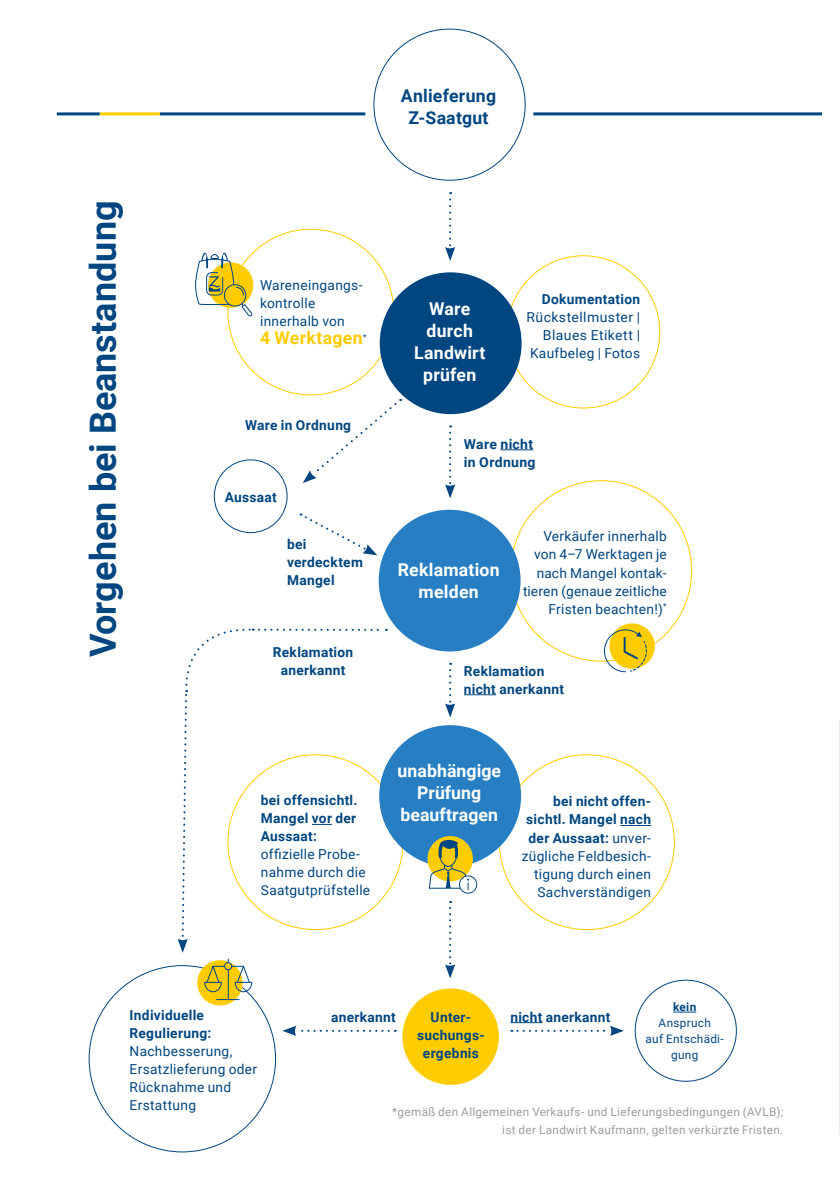
<style>
.page{position:relative;width:840px;height:1191px;background:#fff}
.page>*{position:absolute;margin:0;border:0;box-sizing:border-box;transform-origin:0 0}
.t1{font:700 36px "Roboto";color:#004680}
.t2{font:700 17.6px/22px "Roboto";letter-spacing:.01em;color:#fff;text-align:center}
.t3{font:700 17.6px/22px "Roboto";letter-spacing:.015em;color:#004680;text-align:center}
.t4{font:700 17.6px "Roboto";letter-spacing:.015em;color:#fc0}
.t5{font:13.8px/18px "Roboto";letter-spacing:.02em;color:#004680;text-align:right}
.t6{font:700 13.8px/18px "Roboto";letter-spacing:.02em;color:#004680}
.t7{font:11.8px/18px "Roboto";letter-spacing:.025em;color:#9c9d9d;text-align:right}
.t8{font:11.8px/16px "Roboto";letter-spacing:.025em;color:#004680;text-align:center}
.t9{font:700 11.8px "Roboto";color:#004680}
.s1{font-weight:700}
</style>
<div class="page">
<hr style="left:160px;top:112px;width:679px;height:3px;background:#004680">
<hr style="left:100px;top:112px;width:60px;height:3px;background:#fc0">
<hr style="left:57px;top:112px;width:43px;height:3px;background:#004680">
<div style="left:364px;top:20px;width:169px;height:169px;background:#fff;border-radius:50%"></div>
<hr style="left:500px;top:449px;width:33px;height:1px;background:#004680">
<hr style="left:463px;top:694px;width:32px;height:1px;background:#004680">
<hr style="left:510px;top:1022px;width:32px;height:1px;background:#004680">
<svg style="left:445px;top:192px;width:10px;height:69px"></svg>
<svg style="left:445px;top:425px;width:10px;height:73px"></svg>
<svg style="left:445px;top:663px;width:10px;height:54px"></svg>
<svg style="left:445px;top:901px;width:10px;height:77px"></svg>
<svg style="left:511px;top:1025px;width:112px;height:11px"></svg>
<div style="left:379px;top:272px;width:142px;height:142px;background:#004680;border-radius:50%"></div>
<div style="left:402px;top:988px;width:96px;height:96px;background:#fc0;border-radius:50%"></div>
<svg style="left:673px;top:1011px;width:23px;height:1px"></svg>
<svg style="left:195px;top:253px;width:58px;height:64px"></svg>
<svg style="left:177px;top:628px;width:209px;height:324px"></svg>
<hr style="left:620px;top:825px;width:30px;height:1px;background:#004680">
<div style="left:379px;top:725px;width:142px;height:142px;background:#287ec2;border-radius:50%"></div>
<div style="left:427px;top:836px;width:45px;height:45px;background:#fc0;border-radius:50%"></div>
<svg style="left:459px;top:875px;width:18px;height:18px"></svg>
<div style="left:458px;top:875px;width:19px;height:19px;border:1px solid #004680;border-radius:50%"></div>
<svg style="left:428px;top:839px;width:41px;height:51px"></svg>
<div style="left:197px;top:960px;width:45px;height:45px;background:#fc0;border-radius:50%"></div>
<hr style="left:228px;top:959px;width:1px;height:40px;background:#004680">
<svg style="left:216px;top:999px;width:23px;height:1px"></svg>
<hr style="left:213px;top:965px;width:30px;height:1px;background:#004680">
<div style="left:224px;top:962px;width:7px;height:7px;background:#fc0;border-radius:50%"></div>
<div style="left:224px;top:962px;width:8px;height:8px;border:1px solid #004680;border-radius:50%"></div>
<svg style="left:204px;top:963px;width:18px;height:29px"></svg>
<svg style="left:234px;top:965px;width:19px;height:27px"></svg>
<div style="left:609px;top:623px;width:45px;height:46px;background:#fc0;border-radius:50%"></div>
<svg style="left:603px;top:629px;width:44px;height:44px"></svg>
<div style="left:378px;top:510px;width:142px;height:141px;background:#287ec2;border-radius:50%"></div>
<svg style="left:282px;top:1025px;width:106px;height:11px"></svg>
<svg style="left:303px;top:399px;width:98px;height:84px"></svg>
<svg style="left:300px;top:513px;width:77px;height:42px"></svg>
<div style="left:214px;top:459px;width:73px;height:74px;border:1px solid #004680;border-radius:50%"></div>
<div style="left:245px;top:419px;width:106px;height:10px;background:#fff"></div>
<h1 class="t1" style="left:78px;top:657px;width:458px;rotate:-90deg">Vorgehen bei Beanstandung</h1>
<p class="t3" style="left:400px;top:84px;width:97px">Anlieferung<br>Z-Saatgut</p>
<p class="t5" style="left:260px;top:276px;width:104px;text-align:left">Wareneingangs&shy;kontrolle innerhalb von</p>
<p class="t4" style="left:260px;top:325px;width:108px">4 Werktagen<sup>*</sup></p>
<p class="t6" style="left:245px;top:415px;width:107px">Ware in Ordnung</p>
<p class="t6" style="left:224px;top:487px;width:53px">Aussaat</p>
<p class="t6" style="left:287px;top:534px;width:77px">bei verdecktem<br>Mangel</p>
<p class="t6" style="left:273px;top:642px;width:82px;text-align:center">Reklamation anerkannt</p>
<p class="t6" style="left:261px;top:791px;width:98px;text-align:justify">bei offensichtl.<br>Mangel vor der Aussaat:</p>
<p class="t5" style="left:261px;top:845px;width:111px;text-align:left">offizielle Probe&shy;nahme durch die<br>Saatgutprüfstelle</p>
<p class="t2" style="left:414px;top:297px;width:73px">Ware durch<br>Landwirt prüfen</p>
<p class="t6" style="left:541px;top:290px;width:100px">Dokumentation</p>
<p class="t5" style="left:526px;top:308px;width:115px">Rückstellmuster |<br>Blaues Etikett |<br>Kaufbeleg | Fotos</p>
<p class="t6" style="left:463px;top:434px;width:73px">Ware nicht in Ordnung</p>
<p class="t2" style="left:397px;top:558px;width:103px">Reklamation melden</p>
<p class="t5" style="left:522px;top:527px;width:145px">Verkäufer innerhalb von 4–7 Werktagen je nach Mangel kontak&shy;tieren (genaue zeitliche<br>Fristen beachten!)<sup>*</sup></p>
<p class="t6" style="left:463px;top:661px;width:101px">Reklamation nicht anerkannt</p>
<p class="t2" style="left:397px;top:759px;width:105px">unabhängige<br>Prüfung beauftragen</p>
<p class="t5" style="left:521px;top:792px;width:131px"><span class="s1">bei nicht offen&shy;sichtl. Mangel nach der Aussaat:</span> unver-- zügliche Feldbesich&shy;tigung durch einen<br>Sachverständigen</p>
<p class="t6" style="left:129px;top:1005px;width:83px">Individuelle<br>Regulierung:</p>
<p class="t5" style="left:129px;top:1041px;width:129px;text-align:left">Nachbesserung,<br>Ersatzlieferung oder<br>Rücknahme und<br>Erstattung</p>
<p class="t6" style="left:331px;top:1007px;width:66px">anerkannt</p>
<p class="t6" style="left:417px;top:1007px;width:69px;text-align:center">Unter&shy;suchungs&shy;ergebnis</p>
<p class="t6" style="left:510px;top:1007px;width:101px">nicht anerkannt</p>
<p class="t9" style="left:673px;top:998px;width:24px">kein</p>
<p class="t8" style="left:645px;top:1014px;width:80px">Anspruch<br>auf Entschädi&shy;gung</p>
<p class="t7" style="left:392px;top:1102px;width:392px">*gemäß den Allgemeinen Verkaufs- und Lieferungsbedingungen (AVLB); ist der Landwirt Kaufmann, gelten verkürzte Fristen.</p>
</div>
